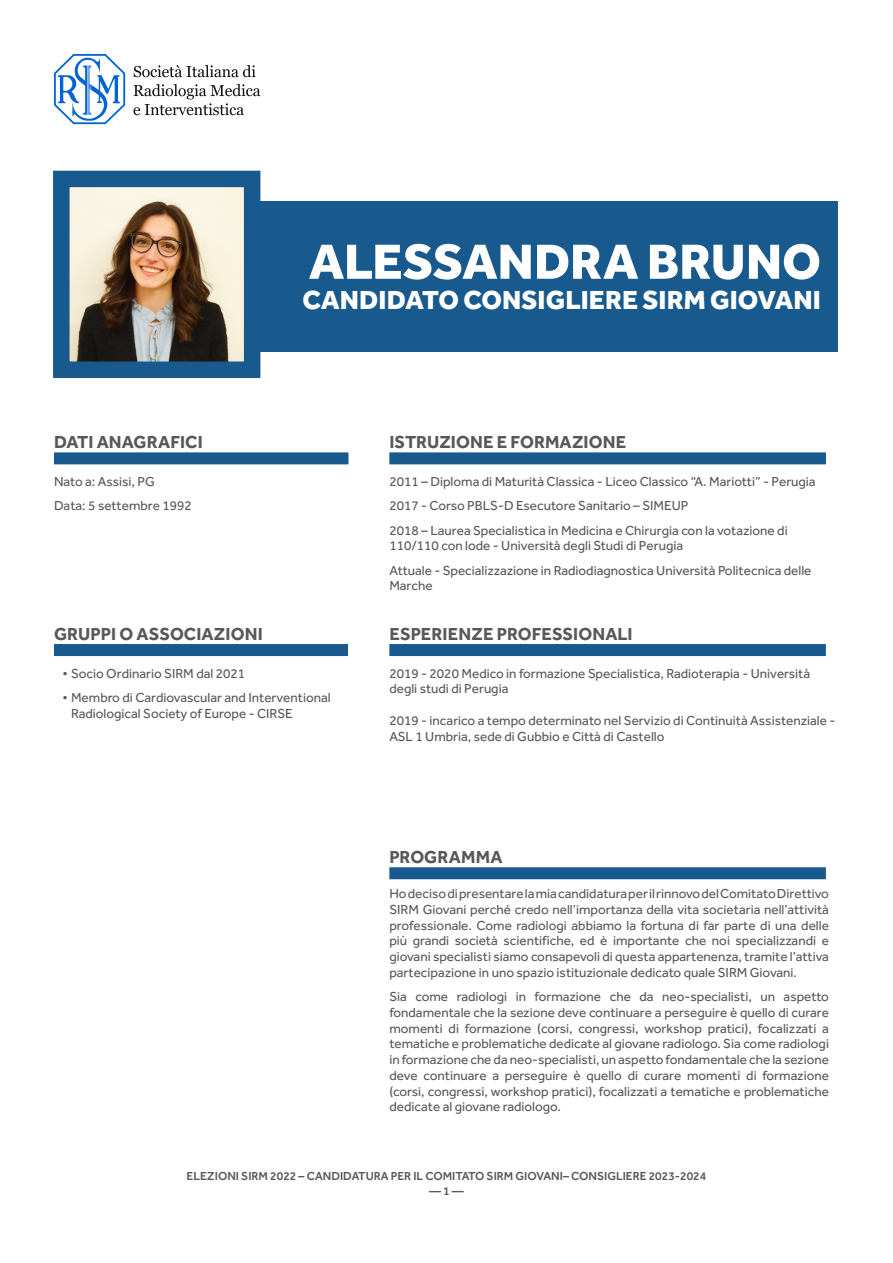
<style>
.page{position:relative;width:893px;height:1263px;background:#fff}
.page>*{position:absolute;margin:0;border:0;box-sizing:border-box;transform-origin:0 0}
.t1{font:800 51px "Effra";color:#fff}
.t2{font:800 27px "Effra";letter-spacing:.005em;color:#fff}
.t3{font:700 18px "Effra";letter-spacing:.005em;color:#57585a}
.Contentuti_celle{font:13.5px/15.8px "Effra";color:#57585a}
.t4{font:500 12px "Effra";color:#57585a}
</style>
<div class="page">
<div style="left:54px;top:452px;width:294px;height:12px;background:#195a8e"></div>
<div style="left:389px;top:452px;width:437px;height:12px;background:#195a8e"></div>
<div style="left:54px;top:644px;width:294px;height:12px;background:#195a8e"></div>
<div style="left:389px;top:644px;width:437px;height:12px;background:#195a8e"></div>
<div style="left:389px;top:867px;width:437px;height:12px;background:#195a8e"></div>
<img style="left:70px;top:188px;width:173px;height:173px">
<div style="left:53px;top:171px;width:207px;height:207px;border:16px solid #195a8e"></div>
<div style="left:252px;top:201px;width:586px;height:151px;background:#195a8e"></div>
<svg style="left:134px;top:65px;width:122px;height:12px"></svg>
<svg style="left:133px;top:84px;width:127px;height:31px"></svg>
<svg style="left:54px;top:54px;width:71px;height:70px"></svg>
<p class="t1" style="left:309px;top:230px;width:514px">ALESSANDRA BRUNO</p>
<p class="t2" style="left:302px;top:283px;width:520px">CANDIDATO CONSIGLIERE SIRM GIOVANI</p>
<p class="t3" style="left:54px;top:431px;width:150px">DATI ANAGRAFICI</p>
<p class="t3" style="left:389px;top:431px;width:238px">ISTRUZIONE E FORMAZIONE</p>
<p class="Contentuti_celle" style="left:54px;top:473px;width:102px">Nato a: Assisi, PG</p>
<p class="Contentuti_celle" style="left:54px;top:498px;width:139px">Data: 5 settembre 1992</p>
<p class="Contentuti_celle" style="left:389px;top:473px;width:428px">2011 – Diploma di Maturità Classica - Liceo Classico “A. Mariotti” - Perugia</p>
<p class="Contentuti_celle" style="left:389px;top:498px;width:301px">2017 - Corso PBLS-D Esecutore Sanitario – SIMEUP</p>
<p class="Contentuti_celle" style="left:389px;top:522px;width:400px">2018 – Laurea Specialistica in Medicina e Chirurgia con la votazione di<br>110/110 con lode - Università degli Studi di Perugia</p>
<p class="Contentuti_celle" style="left:389px;top:562px;width:424px">Attuale - Specializzazione in Radiodiagnostica Università Politecnica delle<br>Marche</p>
<p class="t3" style="left:54px;top:622px;width:210px">GRUPPI O ASSOCIAZIONI</p>
<p class="t3" style="left:389px;top:622px;width:245px">ESPERIENZE PROFESSIONALI</p>
<p class="Contentuti_celle" style="left:63px;top:665px;width:184px">• Socio Ordinario SIRM dal 2021</p>
<p class="Contentuti_celle" style="left:71px;top:689px;width:261px;text-indent:-9px">• Membro di Cardiovascular and Interventional<br>Radiological Society of Europe - CIRSE</p>
<p class="Contentuti_celle" style="left:389px;top:665px;width:422px">2019 - 2020 Medico in formazione Specialistica, Radioterapia - Università degli studi di Perugia</p>
<p class="Contentuti_celle" style="left:389px;top:712px;width:448px">2019 - incarico a tempo determinato nel Servizio di Continuità Assistenziale -<br>ASL 1 Umbria, sede di Gubbio e Città di Castello</p>
<p class="t3" style="left:389px;top:846px;width:115px">PROGRAMMA</p>
<p class="Contentuti_celle" style="left:389px;top:886px;width:441px;text-align:justify">Ho deciso di presentare la mia candidatura per il rinnovo del Comitato Direttivo SIRM Giovani perché credo nell’importanza della vita societaria nell’attività professionale. Come radiologi abbiamo la fortuna di far parte di una delle più grandi società scientifiche, ed è importante che noi specializzandi e giovani specialisti siamo consapevoli di questa appartenenza, tramite l’attiva partecipazione in uno spazio istituzionale dedicato quale SIRM Giovani.</p>
<p class="Contentuti_celle" style="left:389px;top:989px;width:441px;text-align:justify">Sia come radiologi in formazione che da neo-specialisti, un aspetto fondamentale che la sezione deve continuare a perseguire è quello di curare momenti di formazione (corsi, congressi, workshop pratici), focalizzati a tematiche e problematiche dedicate al giovane radiologo. Sia come radiologi in formazione che da neo-specialisti, un aspetto fondamentale che la sezione deve continuare a perseguire è quello di curare momenti di formazione (corsi, congressi, workshop pratici), focalizzati a tematiche e problematiche dedicate al giovane radiologo.</p>
<p class="t4" style="left:187px;top:1169px;width:521px">ELEZIONI SIRM 2022 – CANDIDATURA PER IL COMITATO SIRM GIOVANI– CONSIGLIERE 2023-2024</p>
<p class="t4" style="left:429px;top:1183px;width:36px">— 1 —</p>
</div>
